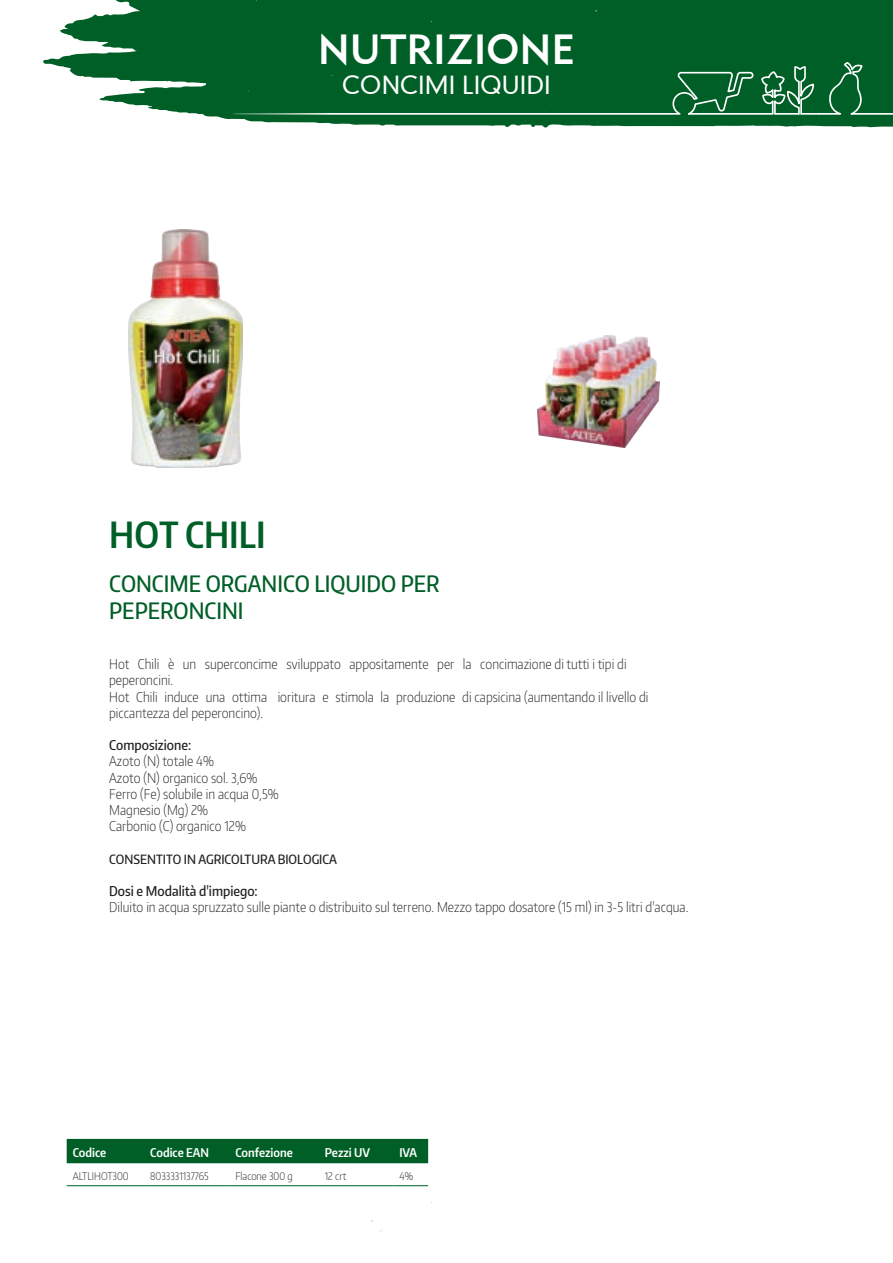
<style>
.page{position:relative;width:893px;height:1263px;background:#fff}
.page>*{position:absolute;margin:0;border:0;box-sizing:border-box;transform-origin:0 0}
.t1{font:42px "Geometric 415 BT Medium A";color:#fff}
.t2{font:600 36px "Encode Sans Condensed";color:#005f27}
.t3{font:24px "Geometric 706 BT Medium B";color:#fff}
.t4{font:500 22.5px/27px "Encode Sans Condensed";color:#005f27}
.t5{font:200 13.5px/16.2px "Encode Sans Condensed";color:#231f20}
.t6{font:500 13.5px "Encode Sans Condensed";color:#231f20}
.t7{font:500 12.75px "Encode Sans Condensed";color:#231f20}
.t8{font:600 12px "Encode Sans Condensed";color:#fff}
.t9{font:200 10.5px "Encode Sans Condensed";color:#231f20}
</style>
<div class="page">
<svg style="left:43px;top:0;width:850px;height:128px;background:#1d7140"></svg>
<hr style="left:819px;top:113px;width:21px;height:2px;background:#fff">
<hr style="left:689px;top:113px;width:84px;height:2px;background:#fff">
<hr style="left:851px;top:113px;width:42px;height:2px;background:#fff">
<hr style="left:0;top:113px;width:679px;height:2px;background:#fff">
<svg style="left:828px;top:63px;width:35px;height:53px;background:#267647"></svg>
<svg style="left:672px;top:71px;width:82px;height:45px;background:#297849"></svg>
<svg style="left:760px;top:65px;width:59px;height:51px;background:#368154"></svg>
<img style="left:129px;top:229px;width:113px;height:238px">
<img style="left:538px;top:336px;width:121px;height:111px">
<div style="left:67px;top:1139px;width:361px;height:24px;background:#005f27"></div>
<hr style="left:67px;top:1185px;width:77px;height:1px;background:#005f27">
<hr style="left:144px;top:1185px;width:85px;height:1px;background:#005f27">
<hr style="left:229px;top:1185px;width:90px;height:1px;background:#005f27">
<hr style="left:319px;top:1185px;width:74px;height:1px;background:#005f27">
<hr style="left:393px;top:1185px;width:35px;height:1px;background:#005f27">
<h1 class="t1" style="left:318px;top:23px;width:259px">NUTRIZIONE</h1>
<h3 class="t3" style="left:342px;top:69px;width:210px">CONCIMI LIQUIDI</h3>
<h2 class="t2" style="left:109px;top:511px;width:158px">HOT CHILI</h2>
<h3 class="t4" style="left:109px;top:569px;width:332px">CONCIME ORGANICO LIQUIDO PER<br>PEPERONCINI</h3>
<p class="t5" style="left:109px;top:656px;width:541px">Hot Chili è un superconcime sviluppato appositamente per la concimazione di tutti i tipi di peperoncini.<br>Hot Chili induce una ottima ioritura e stimola la produzione di capsicina (aumentando il livello di piccantezza del peperoncino).</p>
<p class="t6" style="left:109px;top:736px;width:83px">Composizione:</p>
<p class="t5" style="left:109px;top:753px;width:171px">Azoto (N) totale 4%<br>Azoto (N) organico sol. 3,6%<br>Ferro (Fe) solubile in acqua 0,5%<br>Magnesio (Mg) 2%<br>Carbonio (C) organico 12%</p>
<p class="t7" style="left:109px;top:850px;width:229px">CONSENTITO IN AGRICOLTURA BIOLOGICA</p>
<p class="t6" style="left:109px;top:882px;width:150px">Dosi e Modalità d'impiego:</p>
<p class="t5" style="left:109px;top:899px;width:581px">Diluito in acqua spruzzato sulle piante o distribuito sul terreno. Mezzo tappo dosatore (15 ml) in 3-5 litri d'acqua.</p>
<p class="t8" style="left:73px;top:1145px;width:35px">Codice</p>
<p class="t8" style="left:150px;top:1145px;width:60px">Codice EAN</p>
<p class="t8" style="left:235px;top:1145px;width:59px">Confezione</p>
<p class="t8" style="left:325px;top:1145px;width:47px">Pezzi UV</p>
<p class="t8" style="left:399px;top:1145px;width:19px">IVA</p>
<p class="t9" style="left:73px;top:1169px;width:58px">ALTLIHOT300</p>
<p class="t9" style="left:150px;top:1169px;width:60px">8033331137765</p>
<p class="t9" style="left:235px;top:1169px;width:59px">Flacone 300 g</p>
<p class="t9" style="left:325px;top:1169px;width:23px">12 crt</p>
<p class="t9" style="left:399px;top:1169px;width:15px">4%</p>
</div>
